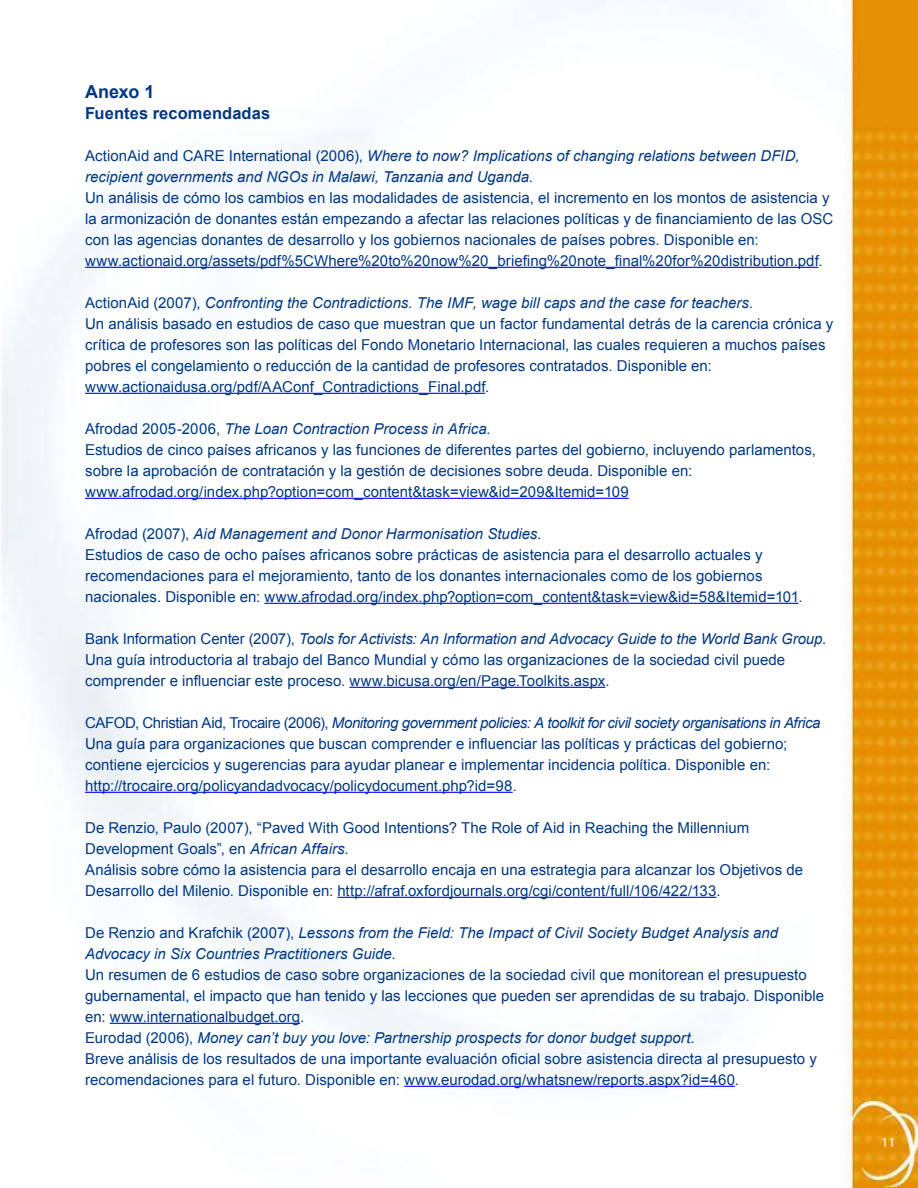
<style>
.page{position:relative;width:918px;height:1188px;background:#fff}
.page>*{position:absolute;margin:0;border:0;box-sizing:border-box;transform-origin:0 0}
.t1{font:700 18px "Arial";letter-spacing:-.01em;color:#003882}
.t2{font:700 16.5px "Arial";letter-spacing:.005em;color:#003882}
.t3{font:15px/21px "Arial";color:#003882}
.t4{font:italic 15px/21px "Arial";color:#003882}
.t5{font:13.5px "Myriad Pro";color:#fff}
.s1{font-style:normal}
.s2{font-style:italic}
</style>
<div class="page">
<img style="left:1px;top:0;width:917px;height:1188px">
<hr style="left:85px;top:267px;width:733px;height:1px;background:#00f">
<hr style="left:85px;top:393px;width:400px;height:1px;background:#00f">
<hr style="left:85px;top:498px;width:544px;height:1px;background:#00f">
<hr style="left:264px;top:603px;width:535px;height:1px;background:#00f">
<hr style="left:349px;top:687px;width:256px;height:1px;background:#00f">
<hr style="left:85px;top:792px;width:428px;height:1px;background:#00f">
<hr style="left:337px;top:897px;width:380px;height:1px;background:#00f">
<hr style="left:110px;top:1023px;width:190px;height:1px;background:#00f">
<hr style="left:404px;top:1086px;width:331px;height:1px;background:#00f">
<p class="t1" style="left:85px;top:85px;width:71px">Anexo 1</p>
<p class="t2" style="left:85px;top:107px;width:187px">Fuentes recomendadas</p>
<p class="t4" style="left:85px;top:146px;width:716px"><span class="s1">ActionAid and CARE International (2006),</span> Where to now? Implications of changing relations between DFID, recipient governments and NGOs in Malawi, Tanzania and Uganda.</p>
<p class="t3" style="left:85px;top:188px;width:750px">Un análisis de cómo los cambios en las modalidades de asistencia, el incremento en los montos de asistencia y la armonización de donantes están empezando a afectar las relaciones políticas y de financiamiento de las OSC con las agencias donantes de desarrollo y los gobiernos nacionales de países pobres. Disponible en: www.actionaid.org/assets/pdf%5CWhere%20to%20now%20_briefing%20note_final%20for%20distribution.pdf.</p>
<p class="t3" style="left:85px;top:293px;width:750px">ActionAid (2007), <span class="s2">Confronting the Contradictions. The IMF, wage bill caps and the case for teachers.<br></span>Un análisis basado en estudios de caso que muestran que un factor fundamental detrás de la carencia crónica y crítica de profesores son las políticas del Fondo Monetario Internacional, las cuales requieren a muchos países pobres el congelamiento o reducción de la cantidad de profesores contratados. Disponible en: www.actionaidusa.org/pdf/AAConf_Contradictions_Final.pdf.</p>
<p class="t3" style="left:85px;top:419px;width:732px">Afrodad 2005-2006, <span class="s2">The Loan Contraction Process in Africa.<br></span>Estudios de cinco países africanos y las funciones de diferentes partes del gobierno, incluyendo parlamentos, sobre la aprobación de contratación y la gestión de decisiones sobre deuda. Disponible en: www.afrodad.org/index.php?option=com_content&amp;task=view&amp;id=209&amp;Itemid=109</p>
<p class="t3" style="left:85px;top:524px;width:719px">Afrodad (2007), <span class="s2">Aid Management and Donor Harmonisation Studies</span>.<br>Estudios de caso de ocho países africanos sobre prácticas de asistencia para el desarrollo actuales y recomendaciones para el mejoramiento, tanto de los donantes internacionales como de los gobiernos nacionales. Disponible en: www.afrodad.org/index.php?option=com_content&amp;task=view&amp;id=58&amp;Itemid=101.</p>
<p class="t3" style="left:85px;top:629px;width:743px">Bank Information Center (2007), <span class="s2">Tools for Activists: An Information and Advocacy Guide to the World Bank Group.<br></span>Una guía introductoria al trabajo del Banco Mundial y cómo las organizaciones de la sociedad civil puede comprender e influenciar este proceso. www.bicusa.org/en/Page.Toolkits.aspx.</p>
<p class="t3" style="left:85px;top:713px;width:737px">CAFOD, Christian Aid, Trocaire (2006), <span class="s2">Monitoring government policies: A toolkit for civil society organisations in Africa </span>Una guía para organizaciones que buscan comprender e influenciar las políticas y prácticas del gobierno; contiene ejercicios y sugerencias para ayudar planear e implementar incidencia política. Disponible en: http://trocaire.org/policyandadvocacy/policydocument.php?id=98.</p>
<p class="t3" style="left:85px;top:818px;width:719px">De Renzio, Paulo (2007), “Paved With Good Intentions? The Role of Aid in Reaching the Millennium Development Goals”, en <span class="s2">African Affairs</span>.<br>Análisis sobre cómo la asistencia para el desarrollo encaja en una estrategia para alcanzar los Objetivos de Desarrollo del Milenio. Disponible en: http://afraf.oxfordjournals.org/cgi/content/full/106/422/133.</p>
<p class="t3" style="left:85px;top:923px;width:741px">De Renzio and Krafchik (2007), <span class="s2">Lessons from the Field: The Impact of Civil Society Budget Analysis and Advocacy in Six Countries Practitioners Guide</span>.<br>Un resumen de 6 estudios de caso sobre organizaciones de la sociedad civil que monitorean el presupuesto gubernamental, el impacto que han tenido y las lecciones que pueden ser aprendidas de su trabajo. Disponible en: www.internationalbudget.org.<br>Eurodad (2006), <span class="s2">Money can’t buy you love: Partnership prospects for donor budget support.<br></span>Breve análisis de los resultados de una importante evaluación oficial sobre asistencia directa al presupuesto y recomendaciones para el futuro. Disponible en: www.eurodad.org/whatsnew/reports.aspx?id=460.</p>
<p class="t5" style="left:882px;top:1134px;width:15px">11</p>
</div>
